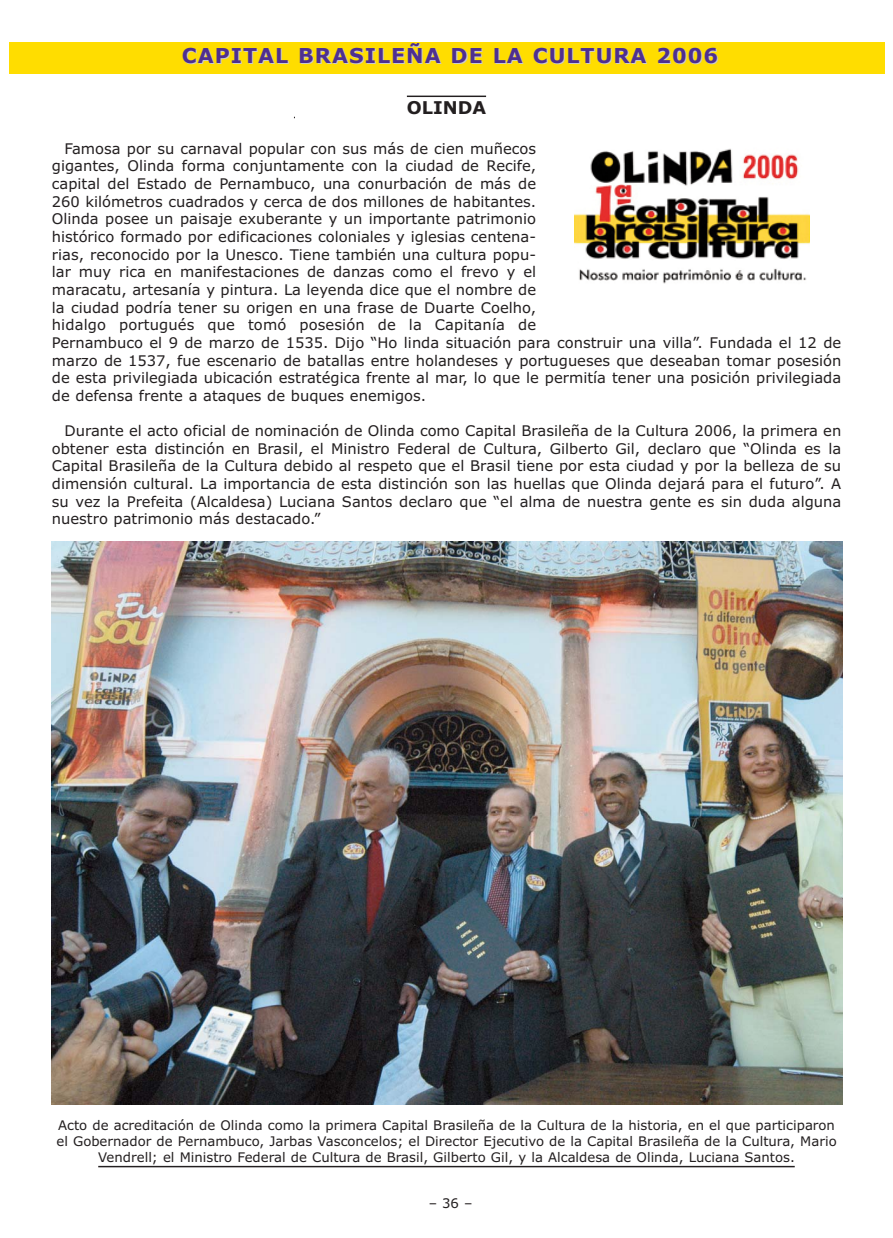
<style>
.page{position:relative;width:893px;height:1238px;background:#fff}
.page>*{position:absolute;margin:0;border:0;box-sizing:border-box;transform-origin:0 0}
.t1{font:700 20.55px "Verdana";letter-spacing:.05em;color:#ccc}
.t2{font:700 17.7px "Verdana";color:#231f20}
.t3{font:14.7px/17.7px "Verdana";color:#231f20}
.t4{font:13.2px/15.9px "Verdana";color:#231f20;text-align:center}
</style>
<div class="page">
<div style="left:9px;top:42px;width:875px;height:32px;background:#fd0"></div>
<hr style="left:407px;top:96px;width:79px;height:1px;background:#231f20">
<img style="left:574px;top:148px;width:235px;height:136px">
<img style="left:51px;top:542px;width:791px;height:562px">
<hr style="left:98px;top:1165px;width:696px;height:2px;background:#231f20">
<h1 class="t1" style="left:183px;top:49px;width:537px">CAPITAL BRASILEÑA DE LA CULTURA 2006</h1>
<p class="t2" style="left:407px;top:100px;width:81px">OLINDA</p>
<p class="t3" style="left:52px;top:141px;width:791px;text-indent:13px">Famosa por su carnaval popular con sus más de cien muñecos<br>gigantes, Olinda forma conjuntamente con la ciudad de Recife,<br>capital del Estado de Pernambuco, una conurbación de más de<br>260 kilómetros cuadrados y cerca de dos millones de habitantes.<br>Olinda posee un paisaje exuberante y un importante patrimonio<br>histórico formado por edificaciones coloniales y iglesias centena-<br>rias, reconocido por la Unesco. Tiene también una cultura popu-<br>lar muy rica en manifestaciones de danzas como el frevo y el<br>maracatu, artesanía y pintura. La leyenda dice que el nombre de<br>la ciudad podría tener su origen en una frase de Duarte Coelho,<br>hidalgo portugués que tomó posesión de la Capitanía de<br>Pernambuco el 9 de marzo de 1535. Dijo “Ho linda situación para construir una villa”. Fundada el 12 de marzo de 1537, fue escenario de batallas entre holandeses y portugueses que deseaban tomar posesión de esta privilegiada ubicación estratégica frente al mar, lo que le permitía tener una posición privilegiada de defensa frente a ataques de buques enemigos.</p>
<p class="t3" style="left:52px;top:423px;width:791px;text-align:justify;text-indent:13px">Durante el acto oficial de nominación de Olinda como Capital Brasileña de la Cultura 2006, la primera en obtener esta distinción en Brasil, el Ministro Federal de Cultura, Gilberto Gil, declaro que “Olinda es la Capital Brasileña de la Cultura debido al respeto que el Brasil tiene por esta ciudad y por la belleza de su dimensión cultural. La importancia de esta distinción son las huellas que Olinda dejará para el futuro”. A su vez la Prefeita (Alcaldesa) Luciana Santos declaro que “el alma de nuestra gente es sin duda alguna nuestro patrimonio más destacado.”</p>
<p class="t4" style="left:56px;top:1118px;width:781px">Acto de acreditación de Olinda como la primera Capital Brasileña de la Cultura de la historia, en el que participaron el Gobernador de Pernambuco, Jarbas Vasconcelos; el Director Ejecutivo de la Capital Brasileña de la Cultura, Mario<br>Vendrell; el Ministro Federal de Cultura de Brasil, Gilberto Gil, y la Alcaldesa de Olinda, Luciana Santos.</p>
<p class="t4" style="left:428px;top:1196px;width:45px">– 36 –</p>
</div>
